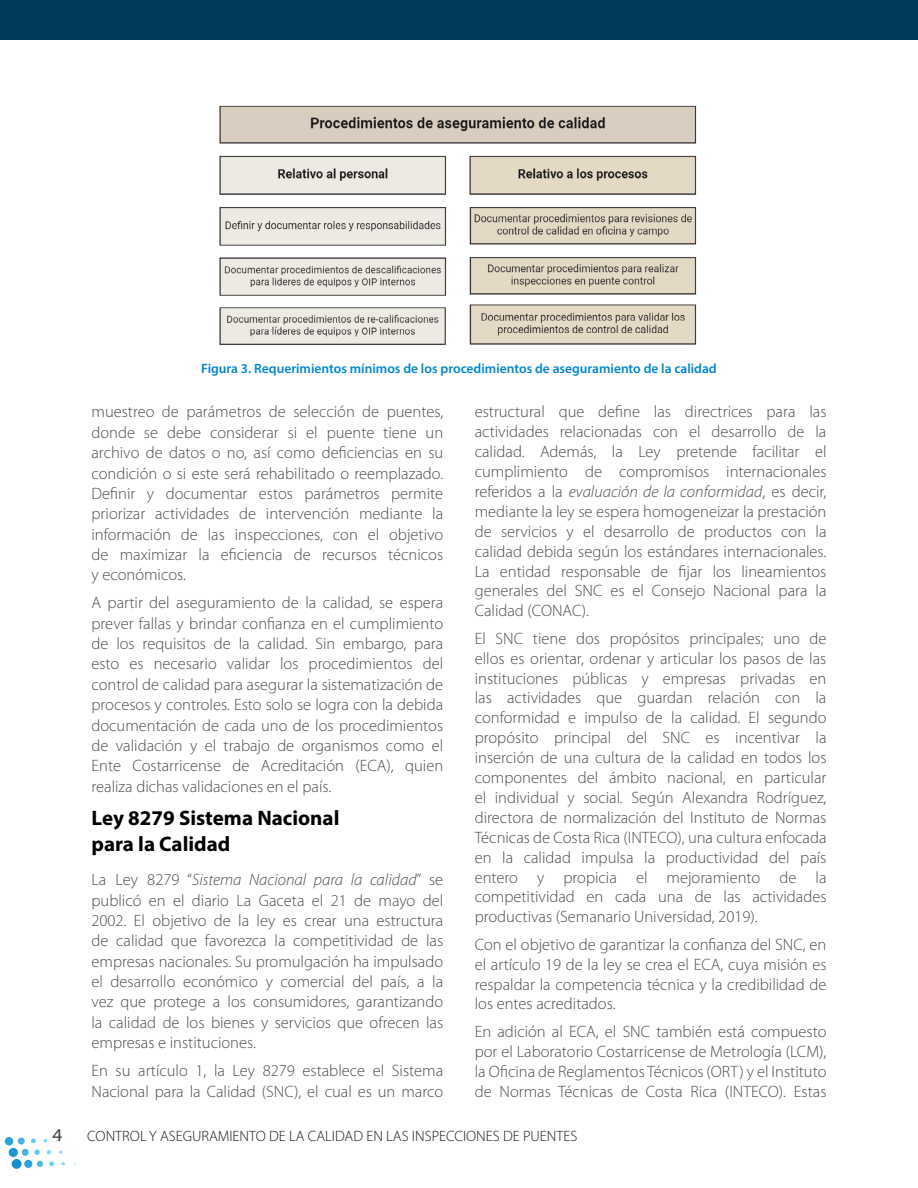
<style>
.page{position:relative;width:918px;height:1188px;background:#fff}
.page>*{position:absolute;margin:0;border:0;box-sizing:border-box;transform-origin:0 0}
.t1{font:700 21px/26.1px "Myriad Pro";color:#000}
.t2{font:semi-expanded 18px "Myriad Pro";color:#3c3c3b}
.t3{font:300 16.5px/20px "Myriad Pro";color:#4d4d4c;text-align:justify}
.t4{font:300 15px "Myriad Pro";color:#1a1a1a}
.t5{font:600 13.5px "Myriad Pro";color:#0086ce}
.s1{font-style:italic}
</style>
<div class="page">
<div style="left:5px;top:1137px;width:8px;height:9px;background:#26a1d9;border-radius:50%"></div>
<div style="left:9px;top:1148px;width:9px;height:9px;background:#1c96d6;border-radius:50%"></div>
<div style="left:12px;top:1159px;width:10px;height:10px;background:#128fd1;border-radius:50%"></div>
<div style="left:18px;top:1138px;width:7px;height:7px;background:#45b3de;border-radius:50%"></div>
<div style="left:22px;top:1149px;width:7px;height:7px;background:#45b3de;border-radius:50%"></div>
<div style="left:24px;top:1160px;width:8px;height:8px;background:#30a1d4;border-radius:50%"></div>
<svg style="left:31px;top:1138px;width:5px;height:5px"></svg>
<svg style="left:34px;top:1150px;width:6px;height:5px"></svg>
<svg style="left:37px;top:1161px;width:6px;height:6px"></svg>
<svg style="left:44px;top:1139px;width:3px;height:4px"></svg>
<svg style="left:47px;top:1150px;width:4px;height:4px"></svg>
<svg style="left:49px;top:1161px;width:5px;height:5px"></svg>
<svg style="left:59px;top:1150px;width:3px;height:4px"></svg>
<svg style="left:61px;top:1162px;width:4px;height:4px"></svg>
<div style="left:0;top:0;width:918px;height:39px;background:#023b59"></div>
<img style="left:219px;top:105px;width:478px;height:240px">
<p class="t5" style="left:201px;top:360px;width:517px">Figura 3. Requerimientos mínimos de los procedimientos de aseguramiento de la calidad</p>
<p class="t3" style="left:92px;top:402px;width:353px;line-height:20.4px">muestreo de parámetros de selección de puentes, donde se debe considerar si el puente tiene un archivo de datos o no, así como deficiencias en su condición o si este será rehabilitado o reemplazado.<br>Definir y documentar estos parámetros permite priorizar actividades de intervención mediante la información de las inspecciones, con el objetivo de maximizar la eficiencia de recursos técnicos y económicos.</p>
<p class="t3" style="left:92px;top:593px;width:353px;line-height:20.4px">A partir del aseguramiento de la calidad, se espera prever fallas y brindar confianza en el cumplimiento de los requisitos de la calidad. Sin embargo, para esto es necesario validar los procedimientos del control de calidad para asegurar la sistematización de procesos y controles. Esto solo se logra con la debida documentación de cada uno de los procedimientos de validación y el trabajo de organismos como el Ente Costarricense de Acreditación (ECA), quien realiza dichas validaciones en el país.</p>
<p class="t1" style="left:92px;top:804px;width:249px">Ley 8279 Sistema Nacional para la Calidad</p>
<p class="t3" style="left:92px;top:870px;width:353px;line-height:20.4px">La Ley 8279 “<span class="s1">Sistema Nacional para la calidad</span>” se publicó en el diario La Gaceta el 21 de mayo del 2002. El objetivo de la ley es crear una estructura de calidad que favorezca la competitividad de las empresas nacionales. Su promulgación ha impulsado el desarrollo económico y comercial del país, a la vez que protege a los consumidores, garantizando la calidad de los bienes y servicios que ofrecen las empresas e instituciones.</p>
<p class="t3" style="left:92px;top:1061px;width:353px;line-height:20.4px">En su artículo 1, la Ley 8279 establece el Sistema<br>Nacional para la Calidad (SNC), el cual es un marco</p>
<p class="t3" style="left:475px;top:402px;width:353px">estructural que define las directrices para las actividades relacionadas con el desarrollo de la calidad. Además, la Ley pretende facilitar el cumplimiento de compromisos internacionales referidos a la <span class="s1">evaluación de la conformidad</span>, es decir, mediante la ley se espera homogeneizar la prestación de servicios y el desarrollo de productos con la calidad debida según los estándares internacionales.<br>La entidad responsable de fijar los lineamientos generales del SNC es el Consejo Nacional para la Calidad (CONAC).</p>
<p class="t3" style="left:475px;top:629px;width:353px">El SNC tiene dos propósitos principales; uno de ellos es orientar, ordenar y articular los pasos de las instituciones públicas y empresas privadas en las actividades que guardan relación con la conformidad e impulso de la calidad. El segundo propósito principal del SNC es incentivar la inserción de una cultura de la calidad en todos los componentes del ámbito nacional, en particular el individual y social. Según Alexandra Rodríguez, directora de normalización del Instituto de Normas Técnicas de Costa Rica (INTECO), una cultura enfocada en la calidad impulsa la productividad del país entero y propicia el mejoramiento de la competitividad en cada una de las actividades productivas (Semanario Universidad, 2019).</p>
<p class="t3" style="left:475px;top:935px;width:353px">Con el objetivo de garantizar la confianza del SNC, en el artículo 19 de la ley se crea el ECA, cuya misión es respaldar la competencia técnica y la credibilidad de los entes acreditados.</p>
<p class="t3" style="left:475px;top:1022px;width:353px">En adición al ECA, el SNC también está compuesto por el Laboratorio Costarricense de Metrología (LCM), la Oficina de Reglamentos Técnicos (ORT) y el Instituto de Normas Técnicas de Costa Rica (INTECO). Estas</p>
<p class="t2" style="left:52px;top:1124px;width:12px">4</p>
<p class="t4" style="left:87px;top:1128px;width:492px">CONTROL Y ASEGURAMIENTO DE LA CALIDAD EN LAS INSPECCIONES DE PUENTES</p>
</div>
